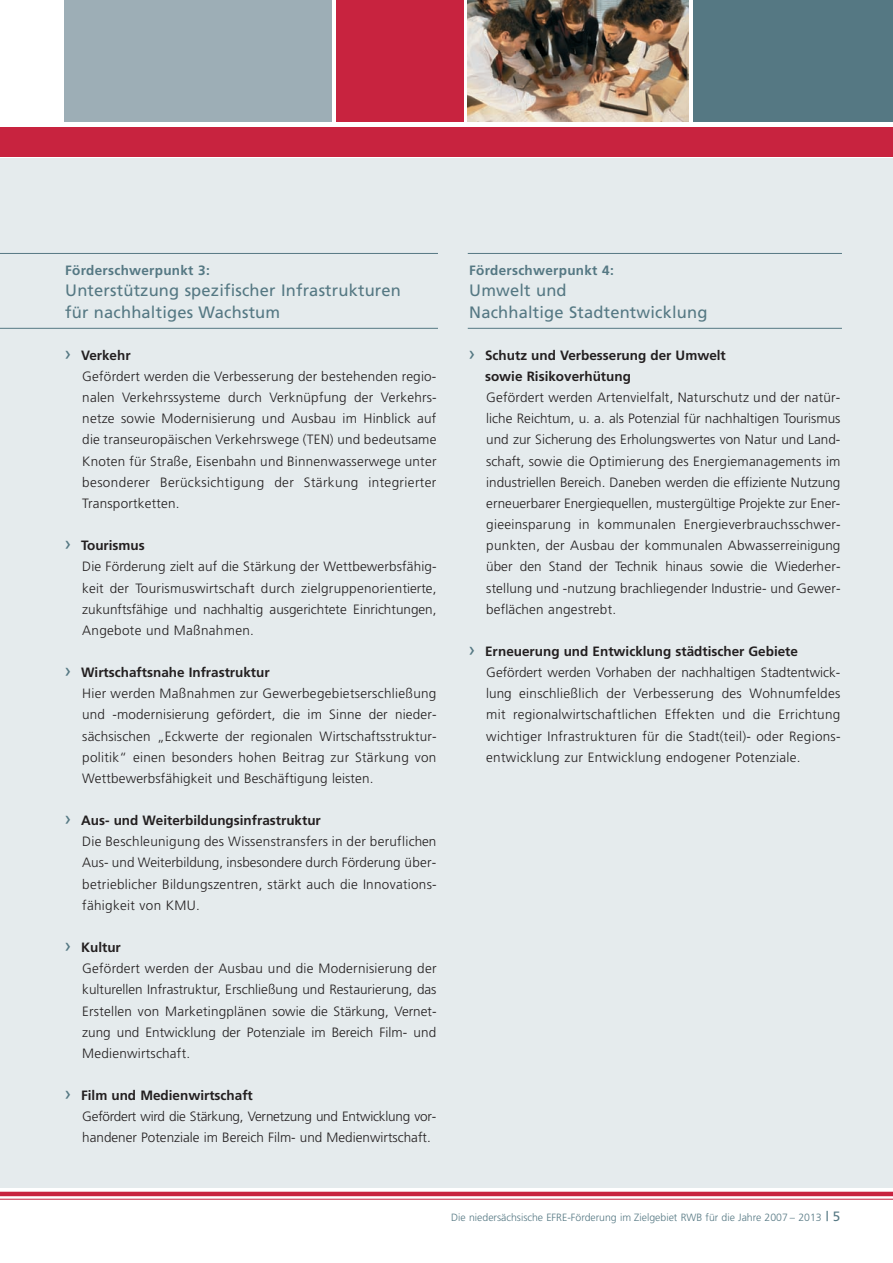
<style>
.page{position:relative;width:893px;height:1263px;background:#fff}
.page>*{position:absolute;margin:0;border:0;box-sizing:border-box;transform-origin:0 0}
.t1{font:16.5px/21.1px "Frutiger";letter-spacing:.01em;color:#557883}
.t2{font:300 13.5px/21.1px "Frutiger";letter-spacing:.015em;color:#231f20}
.t3{font:300 13.5px/21.1px "Frutiger";letter-spacing:-.01em;color:#231f20}
.t4{font:700 13.5px/21.1px "Frutiger";color:#231f20}
.t5{font:700 13.5px "Frutiger";letter-spacing:.02em;color:#557883}
.t6{font:300 10.5px "Frutiger";color:#557883}
.s1{font-weight:400;font-size:19.5px;color:#557883}
.s2{font-weight:700}
.s3{font-weight:400;font-size:13.5px}
</style>
<div class="page">
<div style="left:0;top:158px;width:893px;height:1029px;background:#e5ebed"></div>
<div style="left:64px;top:0;width:268px;height:122px;background:#9daeb6"></div>
<div style="left:0;top:127px;width:893px;height:30px;background:#c8233f"></div>
<div style="left:336px;top:0;width:127px;height:122px;background:#c8233f"></div>
<hr style="left:0;top:328px;width:438px;height:1px;background:#557883">
<hr style="left:468px;top:328px;width:374px;height:1px;background:#557883">
<hr style="left:0;top:253px;width:438px;height:1px;background:#557883">
<hr style="left:468px;top:253px;width:374px;height:1px;background:#557883">
<img style="left:468px;top:0;width:221px;height:122px">
<div style="left:693px;top:0;width:200px;height:122px;background:#557883"></div>
<hr style="left:0;top:1192px;width:893px;height:4px;background:#c8233f">
<hr style="left:0;top:1199px;width:893px;height:1px;background:#c8233f">
<p class="t5" style="left:65px;top:265px;width:146px">Förderschwerpunkt 3:</p>
<p class="t1" style="left:65px;top:281px;width:337px">Unterstützung spezifischer Infrastrukturen für nachhaltiges Wachstum</p>
<p class="t2" style="left:82px;top:346px;width:356px;text-indent:-17px"><span class="s1">›</span> <span class="s2">Verkehr<br></span>Gefördert werden die Verbesserung der bestehenden regio&shy;nalen Verkehrssysteme durch Verknüpfung der Verkehrs&shy;netze sowie Modernisierung und Ausbau im Hinblick auf die transeuropäischen Verkehrswege (TEN) und bedeutsame Knoten für Straße, Eisenbahn und Binnenwasserwege unter besonderer Berücksichtigung der Stärkung integrierter Transportketten.</p>
<p class="t2" style="left:82px;top:536px;width:356px;text-indent:-17px"><span class="s1">›</span> <span class="s2">Tourismus<br></span>Die Förderung zielt auf die Stärkung der Wettbewerbsfähig&shy;keit der Tourismuswirtschaft durch zielgruppenorientierte, zukunftsfähige und nachhaltig ausgerichtete Einrichtungen, Angebote und Maßnahmen.</p>
<p class="t2" style="left:82px;top:663px;width:356px;text-indent:-17px"><span class="s1">›</span> <span class="s2">Wirtschaftsnahe Infrastruktur<br></span>Hier werden Maßnahmen zur Gewerbegebietserschließung und -modernisierung gefördert, die im Sinne der nieder&shy;sächsischen „Eckwerte der regionalen Wirtschaftsstruktur&shy;politik“ einen besonders hohen Beitrag zur Stärkung von Wettbewerbsfähigkeit und Beschäftigung leisten.</p>
<p class="t2" style="left:82px;top:811px;width:356px;text-indent:-17px"><span class="s1">›</span> <span class="s2">Aus- und Weiterbildungsinfrastruktur<br></span>Die Beschleunigung des Wissenstransfers in der beruflichen Aus- und Weiterbildung, insbesondere durch Förderung über&shy;betrieblicher Bildungszentren, stärkt auch die Innovations&shy;fähigkeit von KMU.</p>
<p class="t2" style="left:82px;top:938px;width:356px;text-indent:-17px"><span class="s1">›</span> <span class="s2">Kultur<br></span>Gefördert werden der Ausbau und die Modernisierung der kulturellen Infrastruktur, Erschließung und Restaurierung, das Erstellen von Marketingplänen sowie die Stärkung, Vernet&shy;zung und Entwicklung der Potenziale im Bereich Film- und Medienwirtschaft.</p>
<p class="t3" style="left:82px;top:1086px;width:356px;text-indent:-17px"><span class="s1">›</span> <span class="s2">Film und Medienwirtschaft<br></span>Gefördert wird die Stärkung, Vernetzung und Entwicklung vor&shy;handener Potenziale im Bereich Film- und Medienwirtschaft.</p>
<p class="t5" style="left:469px;top:265px;width:146px">Förderschwerpunkt 4:</p>
<p class="t1" style="left:469px;top:281px;width:240px">Umwelt und<br>Nachhaltige Stadtentwicklung</p>
<p class="t4" style="left:485px;top:346px;width:242px;text-indent:-16px"><span class="s1">›</span> Schutz und Verbesserung der Umwelt sowie Risikoverhütung</p>
<p class="t2" style="left:486px;top:388px;width:356px;text-align:justify">Gefördert werden Artenvielfalt, Naturschutz und der natür&shy;liche Reichtum, u. a. als Potenzial für nachhaltigen Tourismus und zur Sicherung des Erholungswertes von Natur und Land&shy;schaft, sowie die Optimierung des Energiemanagements im industriellen Bereich. Daneben werden die effiziente Nutzung erneuerbarer Energiequellen, mustergültige Projekte zur Ener&shy;gieeinsparung in kommunalen Energieverbrauchsschwer&shy;punkten, der Ausbau der kommunalen Abwasserreinigung über den Stand der Technik hinaus sowie die Wiederher&shy;stellung und -nutzung brachliegender Industrie- und Gewer&shy;beflächen angestrebt.</p>
<p class="t2" style="left:486px;top:642px;width:356px;text-indent:-17px"><span class="s1">›</span> <span class="s2">Erneuerung und Entwicklung städtischer Gebiete </span>Gefördert werden Vorhaben der nachhaltigen Stadtentwick&shy;lung einschließlich der Verbesserung des Wohnumfeldes mit regionalwirtschaftlichen Effekten und die Errichtung wichtiger Infrastrukturen für die Stadt(teil)- oder Regions&shy;entwicklung zur Entwicklung endogener Potenziale.</p>
<p class="t6" style="left:451px;top:1213px;width:391px">Die niedersächsische EFRE-Förderung im Zielgebiet RWB für die Jahre 2007 – 2013 <span class="s3">| 5</span></p>
</div>
